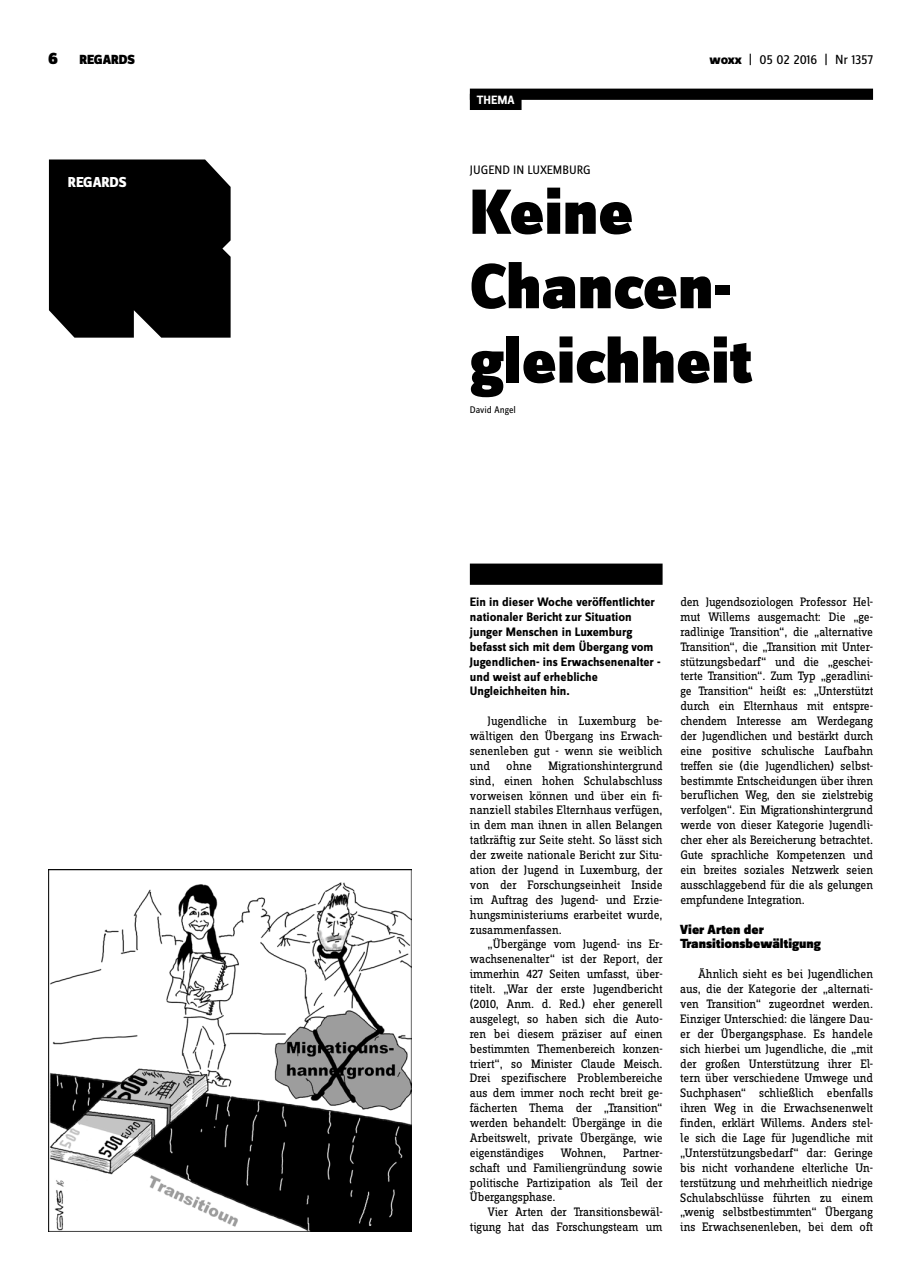
<style>
.page{position:relative;width:922px;height:1276px;background:#fff}
.page>*{position:absolute;margin:0;border:0;box-sizing:border-box;transform-origin:0 0}
.t1{font:900 66.25px/74.4px "Zine Sans Dis";color:#000}
.t2{font:800 15px "Zine Sans Dis";letter-spacing:-.01em;color:#fff}
.t3{font:900 13.75px/14.9px "Zine Sans Dis";color:#000}
.t4{font:13.75px "Zine Sans Dis";letter-spacing:-.01em;color:#000}
.t5{font:12.75px/14.9px "Zine Slab Dis";letter-spacing:-.005em;color:#000;text-align:justify}
.t6{font:700 12.75px/14.9px "Zine Sans Dis";color:#000}
.t7{font:12.75px "Zine Sans Dis";color:#000}
.t8{font:700 12.5px "Zine Sans Dis";color:#fff}
.t9{font:10px "Zine Sans Dis";color:#000}
.s1{font-size:17.5px}
.s2{font-weight:800}
</style>
<div class="page">
<div style="left:469px;top:89px;width:403px;height:11px;background:#000"></div>
<div style="left:469px;top:563px;width:193px;height:22px;background:#000"></div>
<div style="left:49px;top:159px;width:181px;height:179px;background:#000"></div>
<div style="left:469px;top:94px;width:52px;height:16px;background:#000"></div>
<img style="left:49px;top:869px;width:362px;height:362px">
<p class="t3" style="left:48px;top:53px;width:88px"><span class="s1">6</span> REGARDS</p>
<p class="t4" style="left:709px;top:53px;width:165px"><span class="s2">woxx</span> | 05 02 2016 | NR 1357</p>
<p class="t2" style="left:68px;top:174px;width:60px">REGARDS</p>
<p class="t8" style="left:477px;top:93px;width:39px">THEMA</p>
<p class="t7" style="left:469px;top:163px;width:122px">JUGEND IN LUXEMBURG</p>
<h1 class="t1" style="left:469px;top:179px;width:283px">Keine<br>Chancen&shy;gleichheit</h1>
<p class="t9" style="left:469px;top:404px;width:48px">DAVID ANGEL</p>
<p class="t6" style="left:469px;top:595px;width:192px">Ein in dieser Woche veröffentlichter nationaler Bericht zur Situation junger Menschen in Luxemburg befasst sich mit dem Übergang vom<br>Jugendlichen- ins Erwachsenenalter - und weist auf erhebliche<br>Ungleichheiten hin.</p>
<p class="t5" style="left:470px;top:714px;width:194px;text-indent:18px">Jugendliche in Luxemburg be&shy;wältigen den Übergang ins Erwach&shy;senenleben gut - wenn sie weiblich und</p>
<p class="t5" style="left:470px;top:759px;width:194px;text-indent:78px">Migrationshintergrund sind, einen hohen Schulabschluss vorweisen können und über ein fi&shy;nanziell stabiles Elternhaus verfügen, in dem man ihnen in allen Belangen tatkräftig zur Seite steht. So lässt sich der zweite nationale Bericht zur Situ&shy;ation der Jugend in Luxemburg, der von der Forschungseinheit Inside im Auftrag des Jugend- und Erzie&shy;hungsministeriums erarbeitet wurde, zusammenfassen.</p>
<p class="t5" style="left:470px;top:937px;width:194px;text-indent:18px">„Übergänge vom Jugend- ins Er&shy;wachsenenalter“ ist der Report, der immerhin 427 Seiten umfasst, über&shy;titelt. „War der erste Jugendbericht (2010, Anm. d. Red.) eher generell ausgelegt, so haben sich die Auto&shy;ren bei diesem präziser auf einen bestimmten Themenbereich konzen&shy;triert“, so Minister Claude Meisch.<br>Drei spezifischere Problembereiche aus dem immer noch recht breit ge&shy;fächerten Thema der „Transition“ werden behandelt: Übergänge in die Arbeitswelt, private Übergänge, wie eigenständiges</p>
<p class="t5" style="left:506px;top:759px;width:27px">ohne</p>
<p class="t5" style="left:560px;top:1146px;width:47px">Wohnen,</p>
<p class="t5" style="left:470px;top:1146px;width:194px;text-indent:153px">Partner&shy;schaft und Familiengründung sowie politische Partizipation als Teil der Übergangsphase.</p>
<p class="t5" style="left:470px;top:1205px;width:194px;text-align:right">Vier Arten der Transitionsbewäl&shy;tigung hat das Forschungsteam um</p>
<p class="t5" style="left:680px;top:595px;width:194px">den Jugendsoziologen Professor Hel&shy;mut Willems ausgemacht: Die „ge&shy;radlinige Transition“, die „alternative Transition“, die „Transition mit Unter&shy;stützungsbedarf“ und die „geschei&shy;terte Transition“. Zum Typ „geradlini&shy;ge Transition“ heißt es: „Unterstützt durch ein Elternhaus mit entspre&shy;chendem Interesse am Werdegang der Jugendlichen und bestärkt durch eine positive schulische Laufbahn treffen sie (die Jugendlichen) selbst&shy;bestimmte Entscheidungen über ihren beruflichen Weg, den sie zielstrebig verfolgen“. Ein Migrationshintergrund werde von dieser Kategorie Jugendli&shy;cher eher als Bereicherung betrachtet.<br>Gute sprachliche Kompetenzen und ein breites soziales Netzwerk seien ausschlaggebend für die als gelungen empfundene Integration.</p>
<p class="t3" style="left:680px;top:922px;width:142px">Vier Arten der<br>Transitionsbewältigung</p>
<p class="t5" style="left:680px;top:967px;width:194px;text-indent:18px">Ähnlich sieht es bei Jugendlichen aus, die der Kategorie der „alternati&shy;ven Transition“ zugeordnet werden.<br>Einziger Unterschied: die längere Dau&shy;er der Übergangsphase. Es handele sich hierbei um Jugendliche, die „mit der großen Unterstützung ihrer El&shy;tern über verschiedene Umwege und Suchphasen“ schließlich ebenfalls ihren Weg in die Erwachsenenwelt finden, erklärt Willems. Anders stel&shy;le sich die Lage für Jugendliche mit „Unterstützungsbedarf“ dar: Geringe bis nicht vorhandene elterliche Un&shy;terstützung und mehrheitlich niedrige Schulabschlüsse führten zu einem „wenig selbstbestimmten“ Übergang ins Erwachsenenleben, bei dem oft</p>
</div>
